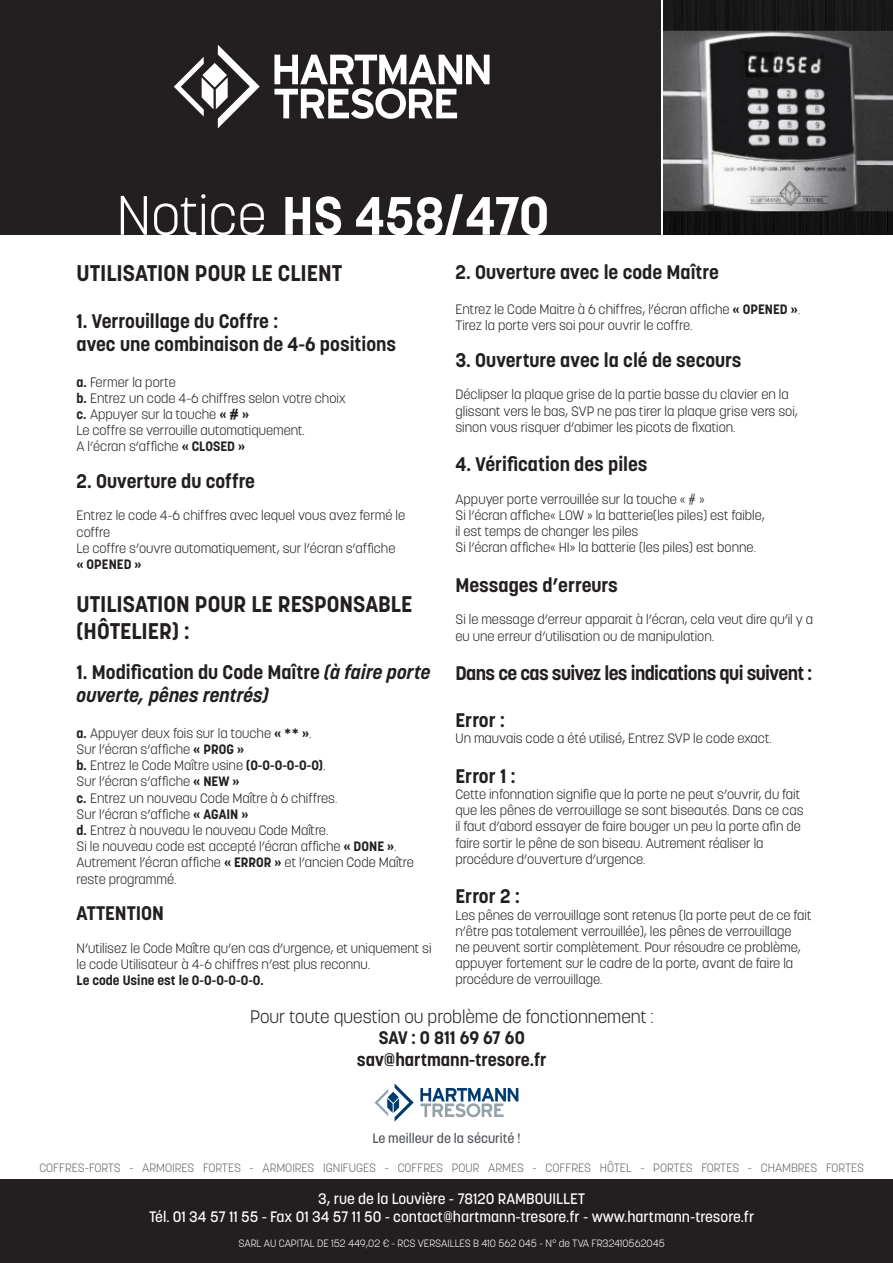
<style>
.page{position:relative;width:893px;height:1263px;background:#fff}
.page>*{position:absolute;margin:0;border:0;box-sizing:border-box;transform-origin:0 0}
.t1{font:700 53.4px "Korolev";color:#fff}
.t2{font:700 22.5px "Korolev";color:#231f20}
.t3{font:700 19.5px "Korolev";color:#231f20}
.t4{font:italic 700 19.5px/23.4px "Korolev";color:#231f20}
.t5{font:700 19.5px "Korolev";letter-spacing:-.03em;color:#231f20}
.t6{font:300 18px "Korolev";color:#231f20}
.t7{font:700 18px "Korolev";color:#231f20}
.t8{font:500 15px "Korolev";color:#fff}
.t9{font:300 13.5px/16.2px "Korolev";color:#231f20}
.t10{font:500 13.5px "Korolev";color:#505358}
.t11{font:700 13.5px "Korolev";color:#231f20}
.t12{font:300 12px "Korolev";color:#666a6c}
.t13{font:300 10.5px "Korolev";color:#fff}
.s1{font-weight:300;font-size:55.2px}
.s2{font-weight:700}
.s3{font-style:normal}
</style>
<div class="page">
<div style="left:0;top:0;width:660px;height:234px;background:#231f20"></div>
<div style="left:0;top:1179px;width:893px;height:84px;background:#231f20"></div>
<img style="left:663px;top:0;width:230px;height:235px">
<svg style="left:174px;top:45px;width:86px;height:83px"></svg>
<svg style="left:274px;top:55px;width:216px;height:64px"></svg>
<svg style="left:375px;top:1083px;width:39px;height:38px"></svg>
<svg style="left:420px;top:1088px;width:98px;height:29px"></svg>
<p class="t1" style="left:117px;top:182px;width:434px"><span class="s1">Notice</span> HS 458/470</p>
<p class="t2" style="left:77px;top:259px;width:267px">UTILISATION POUR LE CLIENT</p>
<p class="t3" style="left:77px;top:309px;width:203px">1. Verrouillage du Coffre :</p>
<p class="t3" style="left:77px;top:332px;width:321px">avec une combinaison de 4-6 positions</p>
<p class="t9" style="left:77px;top:374px;width:101px"><span class="s2">a.</span> Fermer la porte</p>
<p class="t9" style="left:77px;top:390px;width:271px"><span class="s2">b.</span> Entrez un code 4-6 chiffres selon votre choix</p>
<p class="t9" style="left:77px;top:406px;width:230px"><span class="s2">c.</span> Appuyer sur la touche <span class="s2">« # »<br></span>Le coffre se verrouille automatiquement.</p>
<p class="t9" style="left:77px;top:439px;width:170px">A l’écran s’affiche <span class="s2">« CLOSED »</span></p>
<p class="t3" style="left:77px;top:469px;width:180px">2. Ouverture du coffre</p>
<p class="t9" style="left:77px;top:508px;width:330px">Entrez le code 4-6 chiffres avec lequel vous avez fermé le coffre<br>Le coffre s’ouvre automatiquement, sur l’écran s’affiche</p>
<p class="t11" style="left:77px;top:556px;width:67px">« OPENED »</p>
<p class="t2" style="left:77px;top:590px;width:337px">UTILISATION POUR LE RESPONSABLE</p>
<p class="t2" style="left:77px;top:617px;width:115px">(HÔTELIER) :</p>
<p class="t4" style="left:77px;top:660px;width:355px"><span class="s3">1. Modification du Code Maître</span> (à faire porte ouverte, pênes rentrés)</p>
<p class="t9" style="left:77px;top:725px;width:237px"><span class="s2">a.</span> Appuyer deux fois sur la touche <span class="s2">« ** »</span>.</p>
<p class="t9" style="left:77px;top:741px;width:169px">Sur l’écran s’affiche <span class="s2">« PROG »</span></p>
<p class="t9" style="left:77px;top:757px;width:250px"><span class="s2">b.</span> Entrez le Code Maître usine <span class="s2">(0-0-0-0-0-0)</span>.</p>
<p class="t9" style="left:77px;top:773px;width:164px">Sur l’écran s’affiche <span class="s2">« NEW »</span></p>
<p class="t9" style="left:77px;top:790px;width:262px"><span class="s2">c.</span> Entrez un nouveau Code Maître à 6 chiffres.</p>
<p class="t9" style="left:77px;top:806px;width:173px">Sur l’écran s’affiche <span class="s2">« AGAIN »</span></p>
<p class="t9" style="left:77px;top:822px;width:339px"><span class="s2">d.</span> Entrez à nouveau le nouveau Code Maître.<br>Si le nouveau code est accepté l’écran affiche <span class="s2">« DONE »</span>.<br>Autrement l’écran affiche <span class="s2">« ERROR »</span> et l’ancien Code Maître reste programmé.</p>
<p class="t3" style="left:77px;top:901px;width:89px">ATTENTION</p>
<p class="t9" style="left:77px;top:940px;width:356px">N’utilisez le Code Maître qu’en cas d’urgence, et uniquement si le code Utilisateur à 4-6 chiffres n’est plus reconnu.<br><span class="s2">Le code Usine est le 0-0-0-0-0-0.</span></p>
<p class="t3" style="left:455px;top:260px;width:265px">2. Ouverture avec le code Maître</p>
<p class="t9" style="left:455px;top:301px;width:346px">Entrez le Code Maitre à 6 chiffres, l’écran affiche <span class="s2">« OPENED »</span>.<br>Tirez la porte vers soi pour ouvrir le coffre.</p>
<p class="t3" style="left:455px;top:348px;width:288px">3. Ouverture avec la clé de secours</p>
<p class="t9" style="left:455px;top:386px;width:344px">Déclipser la plaque grise de la partie basse du clavier en la glissant vers le bas, SVP ne pas tirer la plaque grise vers soi, sinon vous risquer d’abimer les picots de fixation.</p>
<p class="t3" style="left:455px;top:452px;width:194px">4. Vérification des piles</p>
<p class="t9" style="left:455px;top:491px;width:311px">Appuyer porte verrouillée sur la touche « # »<br>Si l’écran affiche« LOW » la batterie(les piles) est faible,</p>
<p class="t9" style="left:455px;top:523px;width:302px">il est temps de changer les piles<br>Si l’écran affiche« HI» la batterie (les piles) est bonne.</p>
<p class="t3" style="left:455px;top:573px;width:164px">Messages d’erreurs</p>
<p class="t9" style="left:455px;top:611px;width:359px">Si le message d’erreur apparait à l’écran, cela veut dire qu’il y a eu une erreur d’utilisation ou de manipulation.</p>
<p class="t5" style="left:455px;top:661px;width:358px">Dans ce cas suivez les indications qui suivent :</p>
<p class="t3" style="left:455px;top:708px;width:51px">Error :</p>
<p class="t9" style="left:455px;top:730px;width:318px">Un mauvais code a été utilisé, Entrez SVP le code exact.</p>
<p class="t3" style="left:455px;top:764px;width:62px">Error 1 :</p>
<p class="t9" style="left:455px;top:786px;width:350px">Cette infonnation signifie que la porte ne peut s’ouvrir, du fait que les pênes de verrouillage se sont biseautés. Dans ce cas il faut d’abord essayer de faire bouger un peu la porte afin de faire sortir le pêne de son biseau. Autrement réaliser la</p>
<p class="t9" style="left:455px;top:851px;width:192px">procédure d’ouverture d’urgence.</p>
<p class="t3" style="left:455px;top:884px;width:66px">Error 2 :</p>
<p class="t9" style="left:455px;top:907px;width:357px">Les pênes de verrouillage sont retenus (la porte peut de ce fait n’être pas totalement verrouillée), les pênes de verrouillage<br>ne peuvent sortir complètement. Pour résoudre ce problème, appuyer fortement sur le cadre de la porte, avant de faire la procédure de verrouillage.</p>
<p class="t6" style="left:250px;top:1005px;width:405px">Pour toute question ou problème de fonctionnement :</p>
<p class="t7" style="left:379px;top:1026px;width:148px">SAV : 0 811 69 67 60</p>
<p class="t7" style="left:357px;top:1048px;width:191px">sav@hartmann-tresore.fr</p>
<p class="t10" style="left:373px;top:1129px;width:149px">Le meilleur de la sécurité !</p>
<p class="t12" style="left:39px;top:1160px;width:826px">COFFRES-FORTS - ARMOIRES FORTES - ARMOIRES IGNIFUGES - COFFRES POUR ARMES - COFFRES HÔTEL - PORTES FORTES - CHAMBRES FORTES</p>
<p class="t8" style="left:318px;top:1189px;width:269px">3, rue de la Louvière - 78120 RAMBOUILLET</p>
<p class="t8" style="left:149px;top:1207px;width:607px">Tél. 01 34 57 11 55 - Fax 01 34 57 11 50 - contact@hartmann-tresore.fr - www.hartmann-tresore.fr</p>
<p class="t13" style="left:239px;top:1236px;width:428px">SARL AU CAPITAL DE 152 449,02 € - RCS VERSAILLES B 410 562 045 - N° de TVA FR32410562045</p>
</div>
